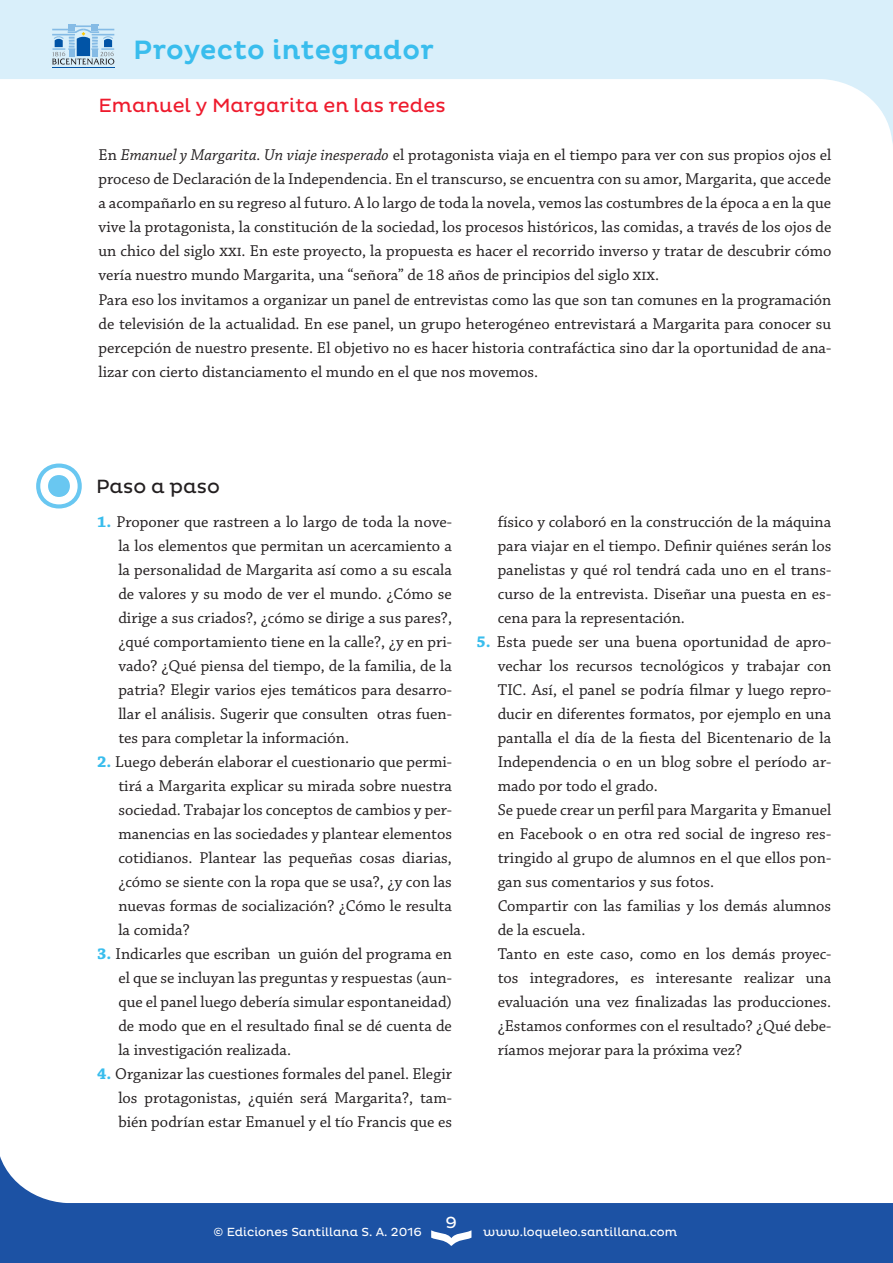
<style>
.page{position:relative;width:893px;height:1263px;background:#fff}
.page>*{position:absolute;margin:0;border:0;box-sizing:border-box;transform-origin:0 0}
.t1{font:500 27px "Pluto";letter-spacing:.01em;color:#39bded}
.t2{font:19.5px "Pluto";color:#ee1b2d}
.t3{font:19.5px "Pluto";color:#231f20}
.t4{font:16.5px/24px "Chaparral Pro";color:#231f20;text-align:justify}
.t5{font:16.5px "Pluto";color:#fff}
.t6{font:12px "Pluto";color:#fff}
.s1{font-style:italic}
.s2{font-weight:700;color:#39bded}
</style>
<div class="page">
<svg style="left:0;top:0;width:893px;height:144px;fill:#d9effa"></svg>
<hr style="left:52px;top:67px;width:62px;height:1px;background:#0154a6">
<svg style="left:52px;top:24px;width:62px;height:41px;background:#9cc0db"></svg>
<svg style="left:36px;top:463px;width:46px;height:45px"></svg>
<svg style="left:0;top:1156px;width:893px;height:107px;fill:#1c52a4"></svg>
<svg style="left:431px;top:1230px;width:40px;height:16px"></svg>
<h1 class="t1" style="left:133px;top:34px;width:302px">Proyecto integrador</h1>
<p class="t2" style="left:99px;top:95px;width:349px">Emanuel y Margarita en las redes</p>
<p class="t4" style="left:99px;top:144px;width:734px;text-align:left">En <span class="s1">Emanuel y Margarita. Un viaje inesperado</span> el protagonista viaja en el tiempo para ver con sus propios ojos el proceso de Declaración de la Independencia. En el transcurso, se encuentra con su amor, Margarita, que accede a acompañarlo en su regreso al futuro. A lo largo de toda la novela, vemos las costumbres de la época a en la que vive la protagonista, la constitución de la sociedad, los procesos históricos, las comidas, a través de los ojos de un chico del siglo xxi. En este proyecto, la propuesta es hacer el recorrido inverso y tratar de descubrir cómo vería nuestro mundo Margarita, una “señora” de 18 años de principios del siglo xix.<br>Para eso los invitamos a organizar un panel de entrevistas como las que son tan comunes en la programación de televisión de la actualidad. En ese panel, un grupo heterogéneo entrevistará a Margarita para conocer su percepción de nuestro presente. El objetivo no es hacer historia contrafáctica sino dar la oportunidad de ana&shy;lizar con cierto distanciamento el mundo en el que nos movemos.</p>
<p class="t3" style="left:96px;top:475px;width:126px">Paso a paso</p>
<p class="t4" style="left:118px;top:510px;width:335px;text-indent:-21px"><span class="s2">1.</span> Proponer que rastreen a lo largo de toda la nove&shy;la los elementos que permitan un acercamiento a la personalidad de Margarita así como a su escala de valores y su modo de ver el mundo. ¿Cómo se dirige a sus criados?, ¿cómo se dirige a sus pares?, ¿qué comportamiento tiene en la calle?, ¿y en pri&shy;vado? ¿Qué piensa del tiempo, de la familia, de la patria? Elegir varios ejes temáticos para desarro&shy;llar el análisis. Sugerir que consulten otras fuen&shy;tes para completar la información.</p>
<p class="t4" style="left:118px;top:750px;width:335px;text-indent:-21px"><span class="s2">2.</span> Luego deberán elaborar el cuestionario que permi&shy;tirá a Margarita explicar su mirada sobre nuestra sociedad. Trabajar los conceptos de cambios y per&shy;manencias en las sociedades y plantear elementos cotidianos. Plantear las pequeñas cosas diarias, ¿cómo se siente con la ropa que se usa?, ¿y con las nuevas formas de socialización? ¿Cómo le resulta la comida?</p>
<p class="t4" style="left:118px;top:942px;width:335px;text-indent:-21px"><span class="s2">3.</span> Indicarles que escriban un guión del programa en el que se incluyan las preguntas y respuestas (aun&shy;que el panel luego debería simular espontaneidad) de modo que en el resultado final se dé cuenta de la investigación realizada.</p>
<p class="t4" style="left:118px;top:1062px;width:335px;text-indent:-21px"><span class="s2">4.</span> Organizar las cuestiones formales del panel. Elegir los protagonistas, ¿quién será Margarita?, tam&shy;bién podrían estar Emanuel y el tío Francis que es</p>
<p class="t4" style="left:498px;top:510px;width:335px">físico y colaboró en la construcción de la máquina para viajar en el tiempo. Definir quiénes serán los panelistas y qué rol tendrá cada uno en el trans&shy;curso de la entrevista. Diseñar una puesta en es&shy;cena para la representación.</p>
<p class="t4" style="left:498px;top:630px;width:335px;text-align:left;text-indent:-21px"><span class="s2">5.</span> Esta puede ser una buena oportunidad de apro&shy;vechar los recursos tecnológicos y trabajar con TIC. Así, el panel se podría filmar y luego repro&shy;ducir en diferentes formatos, por ejemplo en una pantalla el día de la fiesta del Bicentenario de la Independencia o en un blog sobre el período ar&shy;mado por todo el grado.<br>Se puede crear un perfil para Margarita y Emanuel en Facebook o en otra red social de ingreso res&shy;tringido al grupo de alumnos en el que ellos pon&shy;gan sus comentarios y sus fotos.<br>Compartir con las familias y los demás alumnos de la escuela.<br>Tanto en este caso, como en los demás proyec&shy;tos integradores, es interesante realizar una evaluación una vez finalizadas las producciones. ¿Estamos conformes con el resultado? ¿Qué debe&shy;ríamos mejorar para la próxima vez?</p>
<p class="t5" style="left:445px;top:1213px;width:13px">9</p>
<p class="t6" style="left:214px;top:1225px;width:210px">© Ediciones Santillana S. A. 2016</p>
<p class="t6" style="left:483px;top:1225px;width:196px">www.loqueleo.santillana.com</p>
</div>
